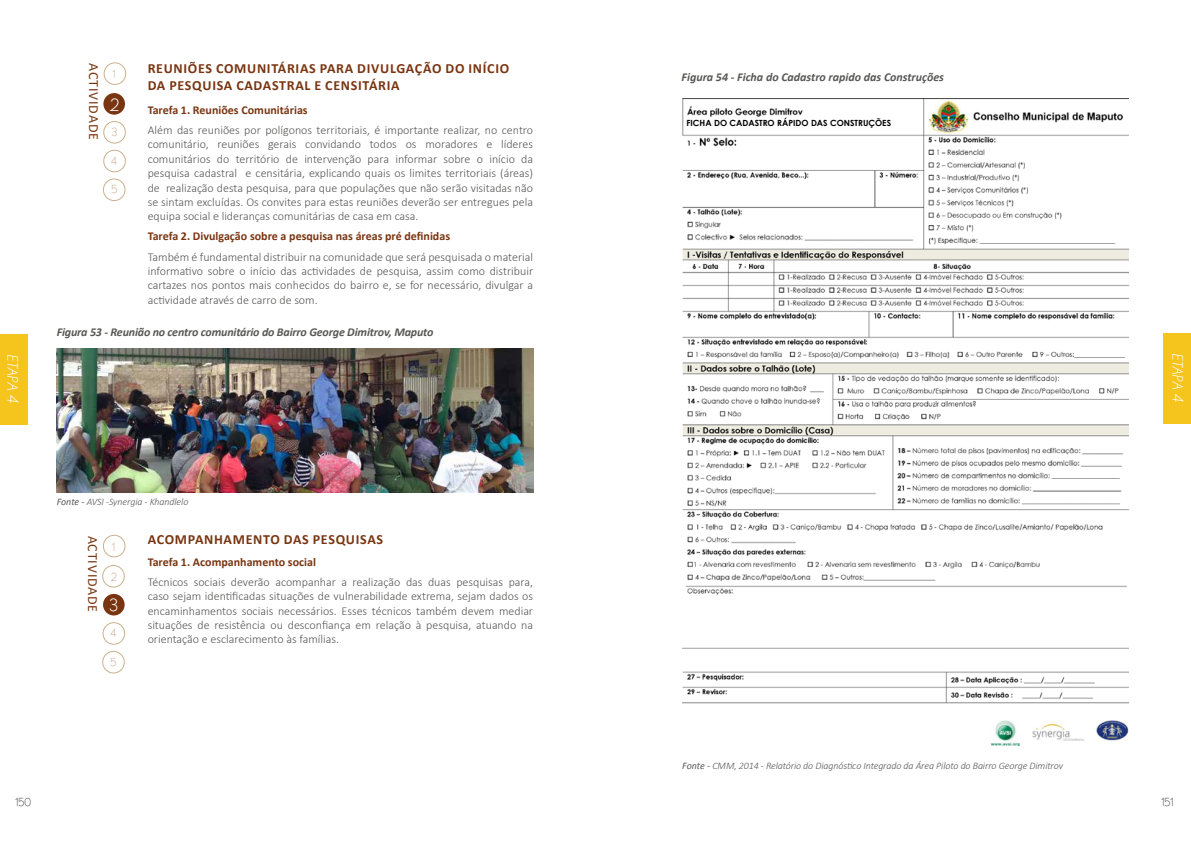
<style>
.page{position:relative;width:1191px;height:842px;background:#fff}
.page>*{position:absolute;margin:0;border:0;box-sizing:border-box;transform-origin:0 0}
.t1{font:18px "Paneuropa Neue";color:#fff}
.t2{font:italic 16px "Paneuropa Neue";color:#fff}
.t3{font:700 14px/16.8px "Calibri";letter-spacing:.05em;color:#793511}
.t4{font:14px "Calibri";letter-spacing:.06em;color:#793511}
.t5{font:300 12px/14.4px "Calibri";color:#575756;text-align:justify}
.t6{font:700 12px "Calibri";color:#793511}
.t7{font:italic 700 12px "Calibri";letter-spacing:-.015em;color:#575756}
.t8{font:12px "Paneuropa Neue";color:#cdad92}
.t9{font:12px "Paneuropa Neue";color:#575756}
.t10{font:italic 300 10px "Calibri";letter-spacing:-.01em;color:#575756}
.t11{font:700 8.5px "Century Gothic";color:#000}
.s1{font-weight:400}
</style>
<div class="page">
<div style="left:104px;top:62px;width:22px;height:23px;border:1px solid #cab18d;border-radius:50%"></div>
<div style="left:103px;top:93px;width:22px;height:22px;background:#793511;border-radius:50%"></div>
<div style="left:103px;top:121px;width:23px;height:23px;border:1px solid #cab18d;border-radius:50%"></div>
<div style="left:103px;top:150px;width:23px;height:22px;border:1px solid #cab18d;border-radius:50%"></div>
<div style="left:103px;top:178px;width:22px;height:23px;border:1px solid #cab18d;border-radius:50%"></div>
<img style="left:57px;top:349px;width:476px;height:144px">
<div style="left:0;top:334px;width:27px;height:90px;background:#f5c41d"></div>
<div style="left:1163px;top:333px;width:28px;height:90px;background:#f5c41d"></div>
<div style="left:103px;top:535px;width:22px;height:22px;border:1px solid #cab18d;border-radius:50%"></div>
<div style="left:102px;top:565px;width:23px;height:23px;border:1px solid #cab18d;border-radius:50%"></div>
<div style="left:103px;top:594px;width:22px;height:21px;background:#793511;border-radius:50%"></div>
<div style="left:103px;top:622px;width:22px;height:23px;border:1px solid #cab18d;border-radius:50%"></div>
<div style="left:102px;top:651px;width:23px;height:22px;border:1px solid #cab18d;border-radius:50%"></div>
<img style="left:682px;top:99px;width:446px;height:646px">
<div style="left:686px;top:117px;width:233px;height:11px;background:#fff"></div>
<h2 class="t2" style="left:22px;top:354px;width:53px;rotate:90deg">ETAPA 4</h2>
<p class="t4" style="left:103px;top:63px;width:78px;rotate:90deg">ACTIVIDADE</p>
<p class="t8" style="left:113px;top:67px;width:4px">1</p>
<h1 class="t1" style="left:109px;top:94px;width:12px">2</h1>
<p class="t8" style="left:111px;top:125px;width:8px">3</p>
<p class="t8" style="left:111px;top:154px;width:8px">4</p>
<p class="t8" style="left:111px;top:182px;width:8px">5</p>
<p class="t3" style="left:148px;top:59px;width:363px">REUNIÕES COMUNITÁRIAS PARA DIVULGAÇÃO DO INÍCIO<br>DA PESQUISA CADASTRAL E CENSITÁRIA</p>
<p class="t6" style="left:148px;top:101px;width:162px">Tarefa 1. Reuniões Comunitárias</p>
<p class="t5" style="left:148px;top:123px;width:387px">Além das reuniões por polígonos territoriais, é importante realizar, no centro comunitário, reuniões gerais convidando todos os moradores e líderes comunitários do território de intervenção para informar sobre o início da pesquisa cadastral e censitária, explicando quais os limites territoriais (áreas) de realização desta pesquisa, para que populações que não serão visitadas não se sintam excluídas. Os convites para estas reuniões deverão ser entregues pela equipa social e lideranças comunitárias de casa em casa.</p>
<p class="t6" style="left:148px;top:228px;width:304px">Tarefa 2. Divulgação sobre a pesquisa nas áreas pré definidas</p>
<p class="t5" style="left:148px;top:249px;width:387px">Também é fundamental distribuir na comunidade que será pesquisada o material informativo sobre o início das actividades de pesquisa, assim como distribuir cartazes nos pontos mais conhecidos do bairro e, se for necessário, divulgar a actividade através de carro de som.</p>
<p class="t7" style="left:57px;top:324px;width:378px">Figura 53 - Reunião no centro comunitário do Bairro George Dimitrov, Maputo</p>
<p class="t10" style="left:57px;top:495px;width:133px"><span class="s1">Fonte -</span> AVSI -Synergia - Khandlelo</p>
<p class="t4" style="left:103px;top:535px;width:78px;rotate:90deg">ACTIVIDADE</p>
<p class="t8" style="left:112px;top:540px;width:4px">1</p>
<p class="t8" style="left:110px;top:570px;width:8px">2</p>
<h1 class="t1" style="left:109px;top:595px;width:11px">3</h1>
<p class="t8" style="left:110px;top:626px;width:8px">4</p>
<p class="t8" style="left:111px;top:655px;width:8px">5</p>
<p class="t3" style="left:148px;top:530px;width:237px">ACOMPANHAMENTO DAS PESQUISAS</p>
<p class="t6" style="left:148px;top:553px;width:170px">Tarefa 1. Acompanhamento social</p>
<p class="t5" style="left:148px;top:574px;width:387px">Técnicos sociais deverão acompanhar a realização das duas pesquisas para, caso sejam identificadas situações de vulnerabilidade extrema, sejam dados os encaminhamentos sociais necessários. Esses técnicos também devem mediar situações de resistência ou desconfiança em relação à pesquisa, atuando na orientação e esclarecimento às famílias.</p>
<p class="t7" style="left:681px;top:69px;width:264px">Figura 54 - Ficha do Cadastro rapido das Construções</p>
<p class="t11" style="left:686px;top:117px;width:206px">FICHA DO CADASTRO RÁPIDO DAS CONSTRUÇÕES</p>
<h2 class="t2" style="left:1187px;top:353px;width:53px;rotate:90deg">ETAPA 4</h2>
<p class="t10" style="left:682px;top:759px;width:382px"><span class="s1">Fonte -</span> CMM, 2014 - Relatório do Diagnóstico Integrado da Área Piloto do Bairro George Dimitrov</p>
<p class="t9" style="left:16px;top:794px;width:17px">150</p>
<p class="t9" style="left:1161px;top:794px;width:13px">151</p>
</div>
